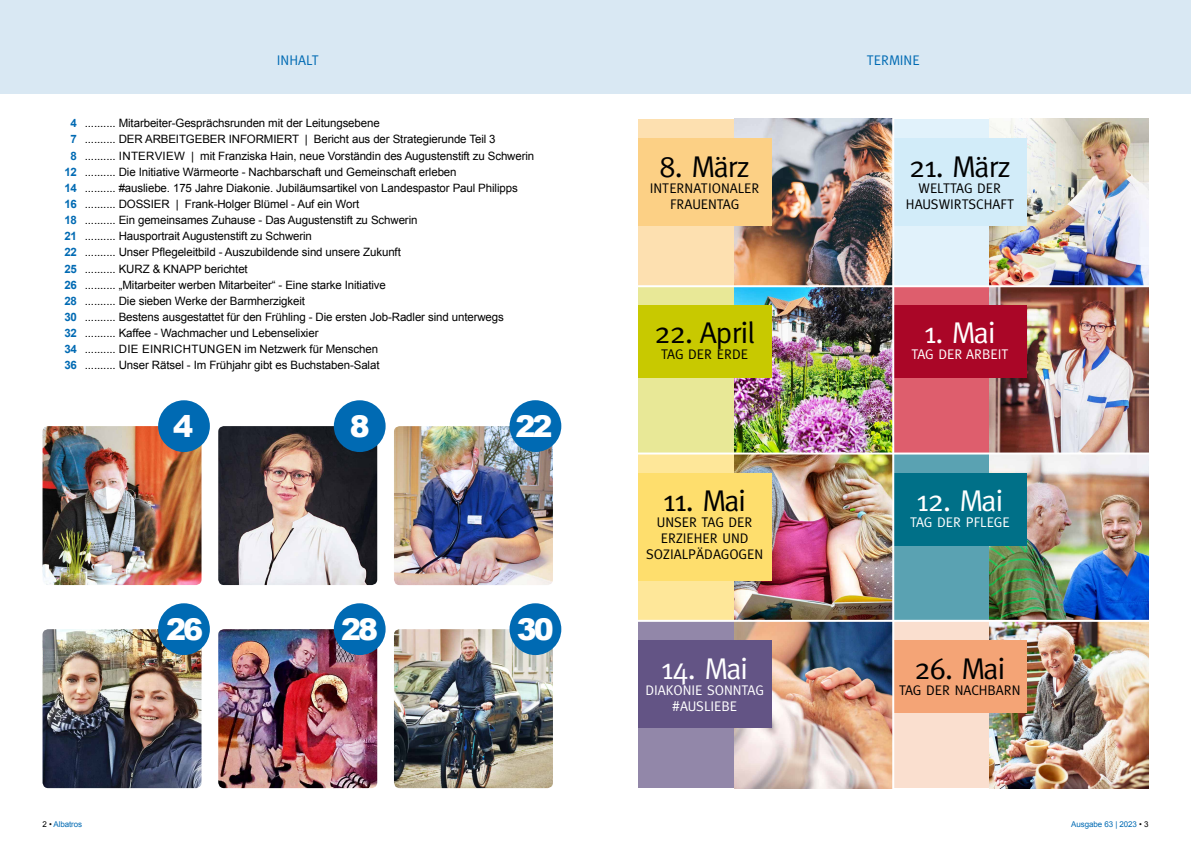
<style>
.page{position:relative;width:1191px;height:842px;background:#fff}
.page>*{position:absolute;margin:0;border:0;box-sizing:border-box;transform-origin:0 0}
.t1{font:30px "Meta";letter-spacing:-.025em;color:#000}
.t2{font:30px "Meta";letter-spacing:-.025em;color:#fff}
.t3{font:900 30px "Arial";letter-spacing:-.1em;color:#fff}
.t4{font:14px/16px "Meta";color:#000;text-align:center}
.t5{font:14px/16px "Meta";color:#fff;text-align:center}
.t6{font:14px "Meta";color:#006ab3}
.t7{font:11.5px/16.1px "Arial";letter-spacing:-.01em;color:#000}
.t8{font:700 11.5px/16.1px "Arial";letter-spacing:-.01em;color:#006ab3;text-align:center}
.t9{font:8px "Arial";letter-spacing:-.01em;color:#006ab3}
.s1{color:#000}
</style>
<div class="page">
<div style="left:638px;top:286px;width:255px;height:167px;background:#e8e897"></div>
<img style="left:734px;top:287px;width:158px;height:165px">
<div style="left:0;top:0;width:1191px;height:93px;background:#d9e8f3"></div>
<img style="left:43px;top:629px;width:158px;height:159px">
<img style="left:218px;top:629px;width:159px;height:159px">
<img style="left:394px;top:629px;width:159px;height:159px">
<div style="left:158px;top:603px;width:52px;height:52px;background:#006ab3;border-radius:50%"></div>
<div style="left:334px;top:603px;width:51px;height:52px;background:#006ab3;border-radius:50%"></div>
<div style="left:509px;top:603px;width:52px;height:52px;background:#006ab3;border-radius:50%"></div>
<img style="left:43px;top:426px;width:158px;height:159px">
<img style="left:394px;top:426px;width:159px;height:159px">
<img style="left:218px;top:426px;width:159px;height:159px">
<div style="left:509px;top:400px;width:52px;height:52px;background:#006ab3;border-radius:50%"></div>
<div style="left:334px;top:400px;width:51px;height:52px;background:#006ab3;border-radius:50%"></div>
<div style="left:158px;top:400px;width:52px;height:52px;background:#006ab3;border-radius:50%"></div>
<img style="left:638px;top:119px;width:254px;height:166px">
<img style="left:638px;top:454px;width:254px;height:166px">
<img style="left:638px;top:622px;width:254px;height:166px">
<div style="left:893px;top:119px;width:255px;height:167px;background:#e1f2fb"></div>
<div style="left:893px;top:286px;width:255px;height:167px;background:#de5e6d"></div>
<div style="left:893px;top:453px;width:255px;height:168px;background:#5aa2b2"></div>
<div style="left:893px;top:621px;width:255px;height:167px;background:#fadfcf"></div>
<div style="left:638px;top:305px;width:133px;height:73px;background:#c8c900"></div>
<img style="left:989px;top:119px;width:159px;height:669px">
<div style="left:893px;top:138px;width:133px;height:88px;background:#d2ecf9"></div>
<div style="left:638px;top:138px;width:133px;height:88px;background:#fcd085"></div>
<div style="left:638px;top:473px;width:133px;height:107px;background:#fede6d"></div>
<div style="left:893px;top:473px;width:133px;height:73px;background:#007088"></div>
<div style="left:638px;top:640px;width:133px;height:88px;background:#635485"></div>
<div style="left:893px;top:305px;width:133px;height:73px;background:#aa0627"></div>
<div style="left:893px;top:640px;width:133px;height:73px;background:#f4a476"></div>
<hr style="left:635px;top:285px;width:533px;height:2px;background:#fff">
<hr style="left:636px;top:452px;width:533px;height:2px;background:#fff">
<hr style="left:633px;top:620px;width:533px;height:2px;background:#fff">
<hr style="left:892px;top:112px;width:2px;height:681px;background:#fff">
<p class="t6" style="left:277px;top:52px;width:44px">INHALT</p>
<p class="t6" style="left:867px;top:52px;width:54px">TERMINE</p>
<p class="t8" style="left:64px;top:115px;width:14px">4<br>7<br>8<br>12<br>14<br>16<br>18<br>21<br>22<br>25<br>26<br>28<br>30<br>32<br>34<br>36</p>
<p class="t7" style="left:85px;top:115px;width:451px">.......... Mitarbeiter-Gesprächsrunden mit der Leitungsebene<br>.......... DER ARBEITGEBER INFORMIERT | Bericht aus der Strategierunde Teil 3<br>.......... INTERVIEW | mit Franziska Hain, neue Vorständin des Augustenstift zu Schwerin .......... Die Initiative Wärmeorte - Nachbarschaft und Gemeinschaft erleben<br>.......... #ausliebe. 175 Jahre Diakonie. Jubiläumsartikel von Landespastor Paul Philipps .......... DOSSIER | Frank-Holger Blümel - Auf ein Wort<br>.......... Ein gemeinsames Zuhause - Das Augustenstift zu Schwerin<br>.......... Hausportrait Augustenstift zu Schwerin<br>.......... Unser Pflegeleitbild - Auszubildende sind unsere Zukunft<br>.......... KURZ &amp; KNAPP berichtet<br>.......... „Mitarbeiter werben Mitarbeiter“ - Eine starke Initiative<br>.......... Die sieben Werke der Barmherzigkeit<br>.......... Bestens ausgestattet für den Frühling - Die ersten Job-Radler sind unterwegs .......... Kaffee - Wachmacher und Lebenselixier<br>.......... DIE EINRICHTUNGEN im Netzwerk für Menschen<br>.......... Unser Rätsel - Im Frühjahr gibt es Buchstaben-Salat</p>
<p class="t3" style="left:173px;top:404px;width:22px">4</p>
<p class="t3" style="left:350px;top:404px;width:22px">8</p>
<p class="t3" style="left:515px;top:404px;width:39px">22</p>
<p class="t1" style="left:659px;top:149px;width:92px">8. März</p>
<p class="t4" style="left:650px;top:180px;width:111px">INTERNATIONALER<br>FRAUENTAG</p>
<p class="t1" style="left:654px;top:316px;width:102px">22. April</p>
<p class="t4" style="left:661px;top:346px;width:88px">TAG DER ERDE</p>
<p class="t1" style="left:663px;top:483px;width:84px">11. Mai</p>
<p class="t4" style="left:646px;top:514px;width:118px">UNSER TAG DER<br>ERZIEHER UND<br>SOZIALPÄDAGOGEN</p>
<p class="t1" style="left:909px;top:149px;width:103px">21. März</p>
<p class="t4" style="left:906px;top:180px;width:110px">WELTTAG DER<br>HAUSWIRTSCHAFT</p>
<p class="t2" style="left:924px;top:316px;width:73px">1. Mai</p>
<p class="t5" style="left:911px;top:346px;width:99px">TAG DER ARBEIT</p>
<p class="t2" style="left:916px;top:483px;width:88px">12. Mai</p>
<p class="t5" style="left:910px;top:514px;width:101px">TAG DER PFLEGE</p>
<p class="t3" style="left:166px;top:607px;width:39px">26</p>
<p class="t3" style="left:341px;top:607px;width:39px">28</p>
<p class="t3" style="left:517px;top:608px;width:39px">30</p>
<p class="t2" style="left:661px;top:651px;width:88px">14. Mai</p>
<p class="t5" style="left:645px;top:681px;width:120px">DIAKONIE SONNTAG #AUSLIEBE</p>
<p class="t1" style="left:914px;top:651px;width:92px">26. Mai</p>
<p class="t4" style="left:899px;top:681px;width:123px">TAG DER NACHBARN</p>
<p class="t9" style="left:43px;top:819px;width:41px"><span class="s1">2 •</span> Albatros</p>
<p class="t9" style="left:1071px;top:819px;width:79px">Ausgabe 63 | 2023 <span class="s1">• 3</span></p>
</div>
